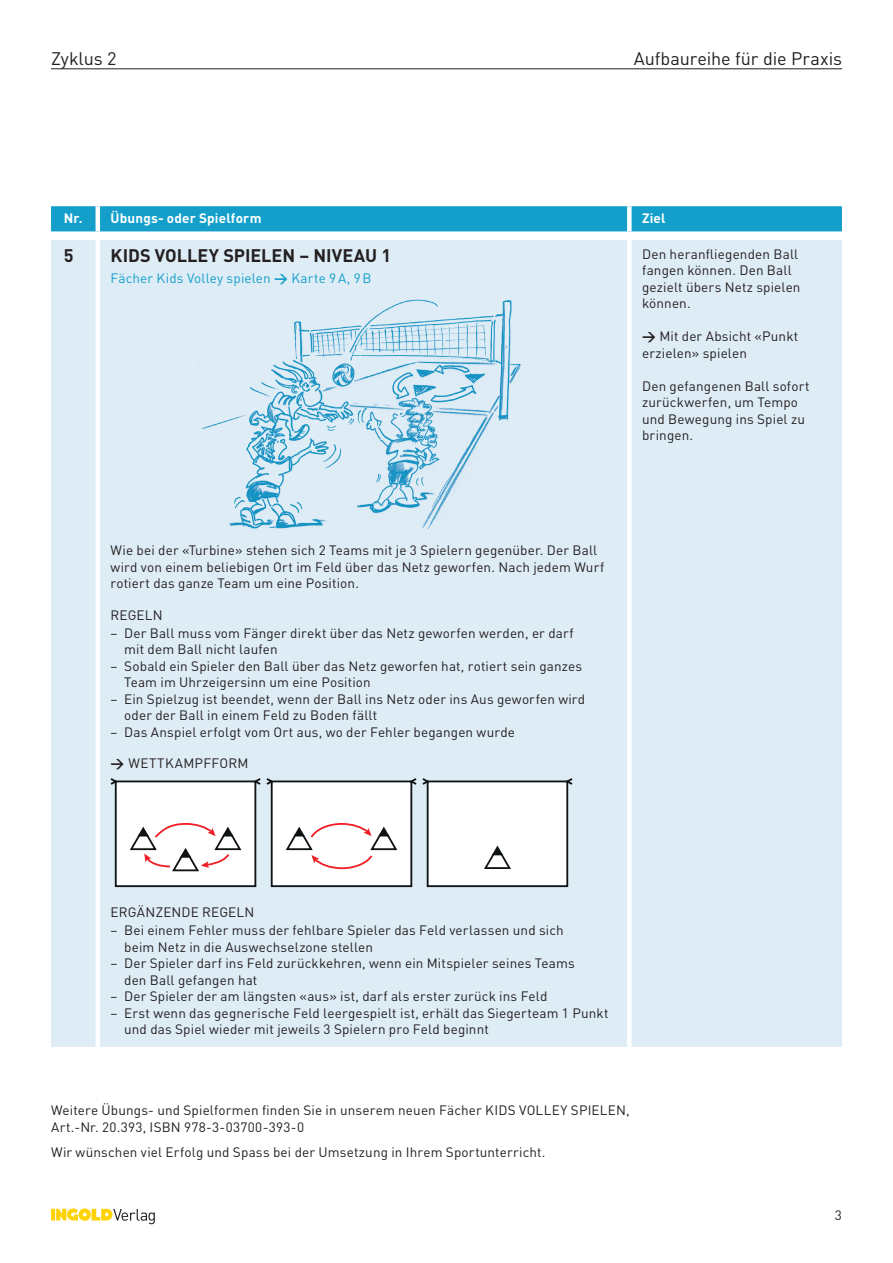
<style>
.page{position:relative;width:893px;height:1263px;background:#fff}
.page>*{position:absolute;margin:0;border:0;box-sizing:border-box;transform-origin:0 0}
.t1{font:18px "DINOT";letter-spacing:-.005em;color:#231f20}
.t2{font:700 18px "DINOT";color:#231f20}
.t3{font:13.5px/16.5px "DINOT";letter-spacing:.01em;color:#231f20}
.t4{font:13.5px "DINOT";letter-spacing:.01em;color:#149fcb}
.t5{font:700 13.5px "DINOT";letter-spacing:.01em;color:#fff}
.s1{font-weight:700}
</style>
<div class="page">
<hr style="left:51px;top:1209px;width:4px;height:11px;background:#fed304">
<svg style="left:56px;top:1208px;width:99px;height:16px"></svg>
<hr style="left:51px;top:69px;width:791px;height:1px;background:#231f20">
<div style="left:51px;top:206px;width:791px;height:25px;background:#149fcb"></div>
<div style="left:51px;top:240px;width:791px;height:807px;background:#deecf6"></div>
<hr style="left:96px;top:240px;width:4px;height:807px;background:#fff">
<div style="left:627px;top:240px;width:5px;height:807px;background:#fff"></div>
<hr style="left:96px;top:206px;width:4px;height:25px;background:#fff">
<div style="left:627px;top:206px;width:5px;height:25px;background:#fff"></div>
<div style="left:116px;top:781px;width:139px;height:105px;background:#fff"></div>
<div style="left:115px;top:780px;width:141px;height:107px;border:2px solid #101314"></div>
<svg style="left:111px;top:776px;width:9px;height:10px"></svg>
<div style="left:272px;top:781px;width:139px;height:105px;background:#fff"></div>
<div style="left:271px;top:780px;width:141px;height:107px;border:2px solid #101314"></div>
<svg style="left:251px;top:776px;width:25px;height:10px"></svg>
<div style="left:428px;top:781px;width:139px;height:105px;background:#fff"></div>
<div style="left:427px;top:780px;width:141px;height:107px;border:2px solid #101314"></div>
<svg style="left:563px;top:776px;width:9px;height:10px"></svg>
<svg style="left:407px;top:776px;width:25px;height:10px"></svg>
<svg style="left:484px;top:845px;width:27px;height:24px"></svg>
<svg style="left:129px;top:823px;width:113px;height:49px"></svg>
<svg style="left:285px;top:823px;width:113px;height:47px"></svg>
<img style="left:198px;top:293px;width:332px;height:244px">
<h1 class="t1" style="left:51px;top:46px;width:67px">Zyklus 2</h1>
<h1 class="t1" style="left:634px;top:46px;width:210px">Aufbaureihe für die Praxis</h1>
<p class="t5" style="left:64px;top:209px;width:199px">Nr. Übungs- oder Spielform</p>
<p class="t5" style="left:642px;top:209px;width:25px">Ziel</p>
<h1 class="t2" style="left:64px;top:243px;width:11px">5</h1>
<h1 class="t2" style="left:111px;top:243px;width:282px">KIDS VOLLEY SPIELEN – NIVEAU 1</h1>
<p class="t4" style="left:111px;top:269px;width:262px">Fächer Kids Volley spielen <span class="s1">→</span> Karte 9A, 9B</p>
<p class="t3" style="left:642px;top:245px;width:160px">Den heranfliegenden Ball fangen können. Den Ball gezielt übers Netz spielen können.</p>
<p class="t3" style="left:642px;top:327px;width:158px"><span class="s1">→</span> Mit der Absicht «Punkt erzielen» spielen</p>
<p class="t3" style="left:642px;top:377px;width:169px">Den gefangenen Ball sofort zurückwerfen, um Tempo und Bewegung ins Spiel zu bringen.</p>
<p class="t3" style="left:111px;top:542px;width:495px">Wie bei der «Turbine» stehen sich 2 Teams mit je 3 Spielern gegenüber. Der Ball wird von einem beliebigen Ort im Feld über das Netz geworfen. Nach jedem Wurf rotiert das ganze Team um eine Position.</p>
<p class="t3" style="left:111px;top:606px;width:54px">REGELN</p>
<p class="t3" style="left:124px;top:624px;width:451px;text-indent:-14px">– Der Ball muss vom Fänger direkt über das Netz geworfen werden, er darf mit dem Ball nicht laufen</p>
<p class="t3" style="left:124px;top:657px;width:459px;text-indent:-14px">– Sobald ein Spieler den Ball über das Netz geworfen hat, rotiert sein ganzes<br>Team im Uhrzeigersinn um eine Position</p>
<p class="t3" style="left:124px;top:690px;width:463px;text-indent:-14px">– Ein Spielzug ist beendet, wenn der Ball ins Netz oder ins Aus geworfen wird oder der Ball in einem Feld zu Boden fällt</p>
<p class="t3" style="left:111px;top:723px;width:406px">– Das Anspiel erfolgt vom Ort aus, wo der Fehler begangen wurde</p>
<p class="t3" style="left:111px;top:755px;width:139px"><span class="s1">→</span> WETTKAMPFFORM</p>
<p class="t3" style="left:111px;top:903px;width:145px">ERGÄNZENDE REGELN</p>
<p class="t3" style="left:124px;top:921px;width:441px;text-indent:-14px">– Bei einem Fehler muss der fehlbare Spieler das Feld verlassen und sich beim Netz in die Auswechselzone stellen</p>
<p class="t3" style="left:124px;top:954px;width:452px;text-indent:-14px">– Der Spieler darf ins Feld zurückkehren, wenn ein Mitspieler seines Teams den Ball gefangen hat</p>
<p class="t3" style="left:111px;top:987px;width:438px">– Der Spieler der am längsten «aus» ist, darf als erster zurück ins Feld</p>
<p class="t3" style="left:124px;top:1004px;width:486px;text-indent:-14px">– Erst wenn das gegnerische Feld leergespielt ist, erhält das Siegerteam 1 Punkt und das Spiel wieder mit jeweils 3 Spielern pro Feld beginnt</p>
<p class="t3" style="left:51px;top:1101px;width:580px">Weitere Übungs- und Spielformen finden Sie in unserem neuen Fächer KIDS VOLLEY SPIELEN,<br>Art.-Nr. 20.393, ISBN 978-3-03700-393-0</p>
<p class="t3" style="left:51px;top:1143px;width:496px">Wir wünschen viel Erfolg und Spass bei der Umsetzung in Ihrem Sportunterricht.</p>
<p class="t3" style="left:835px;top:1207px;width:9px">3</p>
</div>
